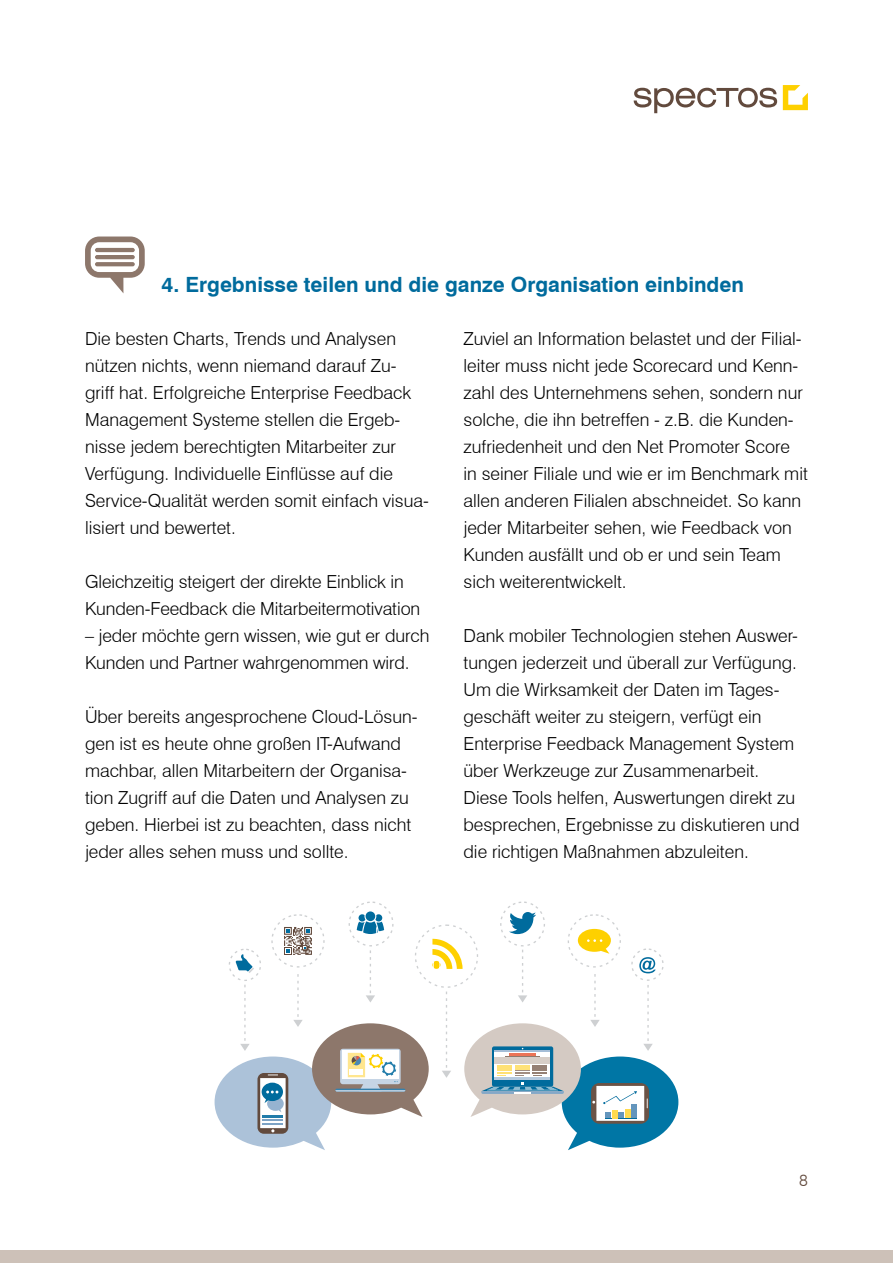
<style>
.page{position:relative;width:893px;height:1263px;background:#fff}
.page>*{position:absolute;margin:0;border:0;box-sizing:border-box;transform-origin:0 0}
.t1{font:700 21px "Swiss 721 BT";color:#006b9d}
.t2{font:300 18px/27px "Swiss 721 BT";color:#000}
.t3{font:300 16.5px "Swiss 721 BT";color:#624a3d}
</style>
<div class="page">
<div style="left:0;top:1250px;width:893px;height:13px;background:#cdc1b8"></div>
<svg style="left:634px;top:88px;width:143px;height:25px"></svg>
<svg style="left:783px;top:85px;width:25px;height:25px"></svg>
<svg style="left:85px;top:236px;width:60px;height:57px"></svg>
<svg style="left:95px;top:262px;width:40px;height:4px"></svg>
<hr style="left:95px;top:255px;width:40px;height:4px;background:#8d776b;border-radius:2px">
<hr style="left:95px;top:248px;width:40px;height:4px;background:#8d776b;border-radius:2px">
<svg style="left:215px;top:901px;width:463px;height:249px"></svg>
<p class="t1" style="left:162px;top:272px;width:584px">4. Ergebnisse teilen und die ganze Organisation einbinden</p>
<p class="t2" style="left:85px;top:325px;width:345px">Die besten Charts, Trends und Analysen nützen nichts, wenn niemand darauf Zu&shy;griff hat. Erfolgreiche Enterprise Feedback Management Systeme stellen die Ergeb&shy;nisse jedem berechtigten Mitarbeiter zur Verfügung. Individuelle Einflüsse auf die Service-Qualität werden somit einfach visua&shy;lisiert und bewertet.</p>
<p class="t2" style="left:85px;top:568px;width:337px">Gleichzeitig steigert der direkte Einblick in<br>Kunden-Feedback die Mitarbeitermotivation</p>
<p class="t2" style="left:85px;top:622px;width:346px">– jeder möchte gern wissen, wie gut er durch<br>Kunden und Partner wahrgenommen wird.</p>
<p class="t2" style="left:85px;top:703px;width:334px">Über bereits angesprochene Cloud-Lösun&shy;gen ist es heute ohne großen IT-Aufwand machbar, allen Mitarbeitern der Organisa&shy;tion Zugriff auf die Daten und Analysen zu geben. Hierbei ist zu beachten, dass nicht jeder alles sehen muss und sollte.</p>
<p class="t2" style="left:463px;top:325px;width:346px">Zuviel an Information belastet und der Filial&shy;leiter muss nicht jede Scorecard und Kenn&shy;zahl des Unternehmens sehen, sondern nur solche, die ihn betreffen - z.B. die Kunden&shy;zufriedenheit und den Net Promoter Score in seiner Filiale und wie er im Benchmark mit allen anderen Filialen abschneidet. So kann jeder Mitarbeiter sehen, wie Feedback von Kunden ausfällt und ob er und sein Team sich weiterentwickelt.</p>
<p class="t2" style="left:463px;top:622px;width:338px">Dank mobiler Technologien stehen Auswer&shy;tungen jederzeit und überall zur Verfügung.<br>Um die Wirksamkeit der Daten im Tages&shy;geschäft weiter zu steigern, verfügt ein Enterprise Feedback Management System über Werkzeuge zur Zusammenarbeit.<br>Diese Tools helfen, Auswertungen direkt zu besprechen, Ergebnisse zu diskutieren und die richtigen Maßnahmen abzuleiten.</p>
<p class="t3" style="left:799px;top:1170px;width:10px">8</p>
</div>
